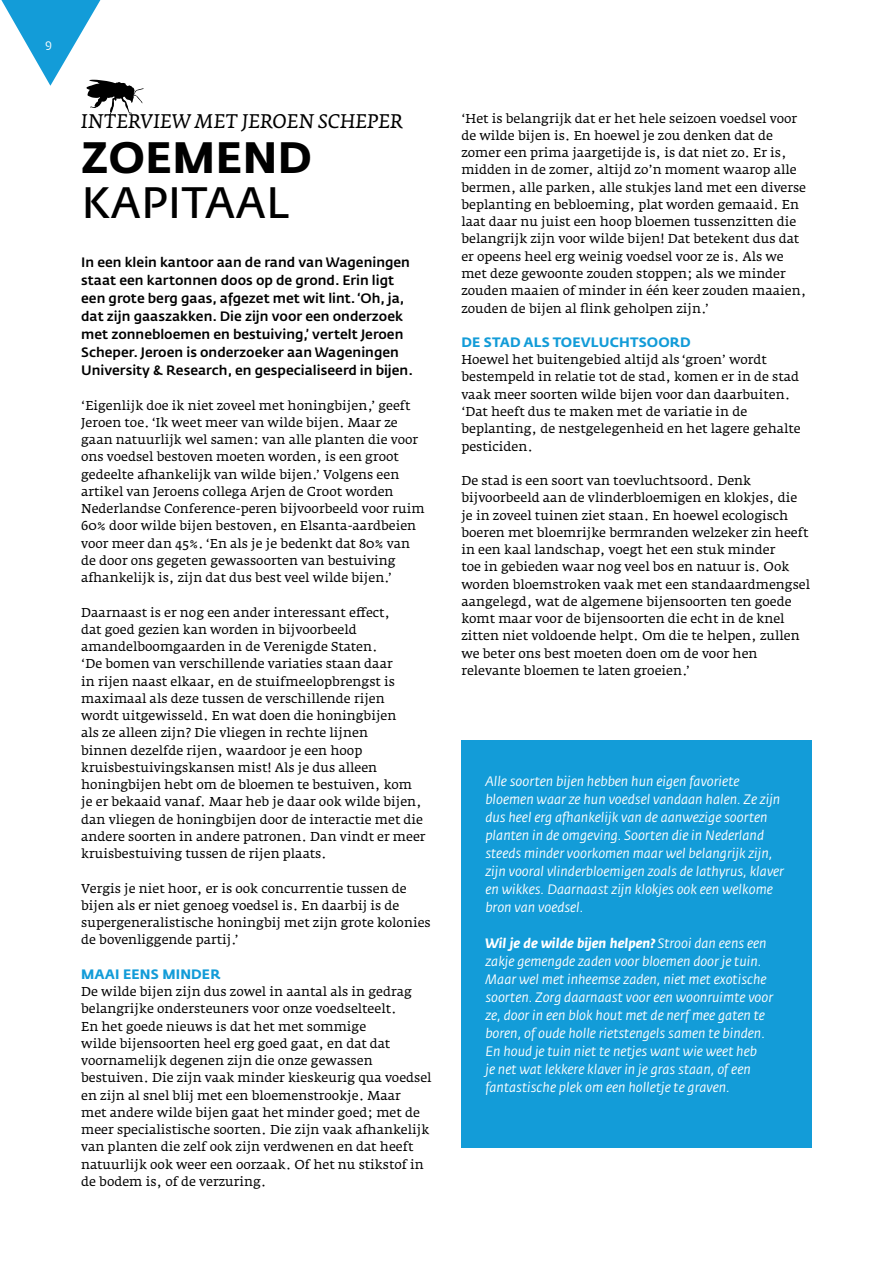
<style>
.page{position:relative;width:893px;height:1263px;background:#fff}
.page>*{position:absolute;margin:0;border:0;box-sizing:border-box;transform-origin:0 0}
.t1{font:600 43.5px "Fedra Sans Std";letter-spacing:.01em;color:#000}
.t2{font:700 43.5px "Fedra Sans Std";letter-spacing:.01em;color:#000}
.t3{font:italic 19.5px "Fedra Serif A Std";letter-spacing:.01em;color:#000}
.t4{font:italic 13.5px/18px "Fedra Sans Std";color:#fff}
.t5{font:500 13.5px/18px "Fedra Sans Std";color:#000}
.t6{font:700 13.5px "Fedra Sans Std";letter-spacing:.01em;color:#139cd8}
.t7{font:12.75px/17.2px "Fedra Serif A Std";color:#000}
.t8{font:12px "Fedra Sans Pro";color:#fff}
.s1{font-weight:700}
</style>
<div class="page">
<svg style="left:1px;top:0;width:143px;height:116px"></svg>
<div style="left:461px;top:741px;width:351px;height:407px;background:#139cd8"></div>
<p class="t8" style="left:45px;top:37px;width:8px">9</p>
<h2 class="t3" style="left:81px;top:110px;width:323px">INTERVIEW MET JEROEN SCHEPER</h2>
<h1 class="t2" style="left:81px;top:130px;width:232px">ZOEMEND</h1>
<h1 class="t1" style="left:81px;top:176px;width:209px">KAPITAAL</h1>
<p class="t5" style="left:81px;top:254px;width:333px">In een klein kantoor aan de rand van Wageningen staat een kartonnen doos op de grond. Erin ligt een grote berg gaas, afgezet met wit lint. ‘Oh, ja, dat zijn gaaszakken. Die zijn voor een onderzoek met zonnebloemen en bestuiving,’ vertelt Jeroen Scheper. Jeroen is onderzoeker aan Wageningen University &amp; Research, en gespecialiseerd in bijen.</p>
<p class="t7" style="left:81px;top:396px;width:345px">‘Eigenlijk doe ik niet zoveel met honingbijen,’ geeft Jeroen toe. ‘Ik weet meer van wilde bijen. Maar ze gaan natuurlijk wel samen: van alle planten die voor ons voedsel bestoven moeten worden, is een groot gedeelte afhankelijk van wilde bijen.’ Volgens een artikel van Jeroens collega Arjen de Groot worden Nederlandse Conference-peren bijvoorbeeld voor ruim 60% door wilde bijen bestoven, en Elsanta-aardbeien voor meer dan 45%. ‘En als je je bedenkt dat 80% van de door ons gegeten gewassoorten van bestuiving afhankelijk is, zijn dat dus best veel wilde bijen.’</p>
<p class="t7" style="left:81px;top:603px;width:346px">Daarnaast is er nog een ander interessant effect,<br>dat goed gezien kan worden in bijvoorbeeld amandelboomgaarden in de Verenigde Staten.<br>‘De bomen van verschillende variaties staan daar<br>in rijen naast elkaar, en de stuifmeelopbrengst is maximaal als deze tussen de verschillende rijen wordt uitgewisseld. En wat doen die honingbijen<br>als ze alleen zijn? Die vliegen in rechte lijnen<br>binnen dezelfde rijen, waardoor je een hoop kruisbestuivingskansen mist! Als je dus alleen honingbijen hebt om de bloemen te bestuiven, kom je er bekaaid vanaf. Maar heb je daar ook wilde bijen, dan vliegen de honingbijen door de interactie met die andere soorten in andere patronen. Dan vindt er meer kruisbestuiving tussen de rijen plaats.</p>
<p class="t7" style="left:81px;top:879px;width:351px">Vergis je niet hoor, er is ook concurrentie tussen de bijen als er niet genoeg voedsel is. En daarbij is de supergeneralistische honingbij met zijn grote kolonies de bovenliggende partij.’</p>
<p class="t6" style="left:81px;top:965px;width:141px">MAAI EENS MINDER</p>
<p class="t7" style="left:81px;top:983px;width:352px">De wilde bijen zijn dus zowel in aantal als in gedrag belangrijke ondersteuners voor onze voedselteelt.<br>En het goede nieuws is dat het met sommige<br>wilde bijensoorten heel erg goed gaat, en dat dat voornamelijk degenen zijn die onze gewassen bestuiven. Die zijn vaak minder kieskeurig qua voedsel en zijn al snel blij met een bloemenstrookje. Maar<br>met andere wilde bijen gaat het minder goed; met de meer specialistische soorten. Die zijn vaak afhankelijk van planten die zelf ook zijn verdwenen en dat heeft natuurlijk ook weer een oorzaak. Of het nu stikstof in de bodem is, of de verzuring.</p>
<p class="t7" style="left:461px;top:110px;width:346px">‘Het is belangrijk dat er het hele seizoen voedsel voor de wilde bijen is. En hoewel je zou denken dat de zomer een prima jaargetijde is, is dat niet zo. Er is, midden in de zomer, altijd zo’n moment waarop alle bermen, alle parken, alle stukjes land met een diverse beplanting en bebloeming, plat worden gemaaid. En laat daar nu juist een hoop bloemen tussenzitten die belangrijk zijn voor wilde bijen! Dat betekent dus dat er opeens heel erg weinig voedsel voor ze is. Als we met deze gewoonte zouden stoppen; als we minder zouden maaien of minder in één keer zouden maaien, zouden de bijen al flink geholpen zijn.’</p>
<p class="t6" style="left:461px;top:333px;width:231px">DE STAD ALS TOEVLUCHTSOORD</p>
<p class="t7" style="left:461px;top:351px;width:341px">Hoewel het buitengebied altijd als ‘groen’ wordt bestempeld in relatie tot de stad, komen er in de stad vaak meer soorten wilde bijen voor dan daarbuiten. ‘Dat heeft dus te maken met de variatie in de beplanting, de nestgelegenheid en het lagere gehalte pesticiden.</p>
<p class="t7" style="left:461px;top:472px;width:350px">De stad is een soort van toevluchtsoord. Denk bijvoorbeeld aan de vlinderbloemigen en klokjes, die je in zoveel tuinen ziet staan. En hoewel ecologisch boeren met bloemrijke bermranden welzeker zin heeft in een kaal landschap, voegt het een stuk minder<br>toe in gebieden waar nog veel bos en natuur is. Ook worden bloemstroken vaak met een standaardmengsel aangelegd, wat de algemene bijensoorten ten goede komt maar voor de bijensoorten die echt in de knel zitten niet voldoende helpt. Om die te helpen, zullen we beter ons best moeten doen om de voor hen relevante bloemen te laten groeien.’</p>
<p class="t4" style="left:485px;top:773px;width:300px">Alle soorten bijen hebben hun eigen favoriete bloemen waar ze hun voedsel vandaan halen. Ze zijn dus heel erg afhankelijk van de aanwezige soorten planten in de omgeving. Soorten die in Nederland steeds minder voorkomen maar wel belangrijk zijn, zijn vooral vlinderbloemigen zoals de lathyrus, klaver en wikkes. Daarnaast zijn klokjes ook een welkome bron van voedsel.</p>
<p class="t4" style="left:485px;top:935px;width:289px"><span class="s1">Wil je de wilde bijen helpen?</span> Strooi dan eens een zakje gemengde zaden voor bloemen door je tuin.<br>Maar wel met inheemse zaden, niet met exotische soorten. Zorg daarnaast voor een woonruimte voor ze, door in een blok hout met de nerf mee gaten te boren, of oude holle rietstengels samen te binden.<br>En houd je tuin niet te netjes want wie weet heb<br>je net wat lekkere klaver in je gras staan, of een fantastische plek om een holletje te graven.</p>
</div>
